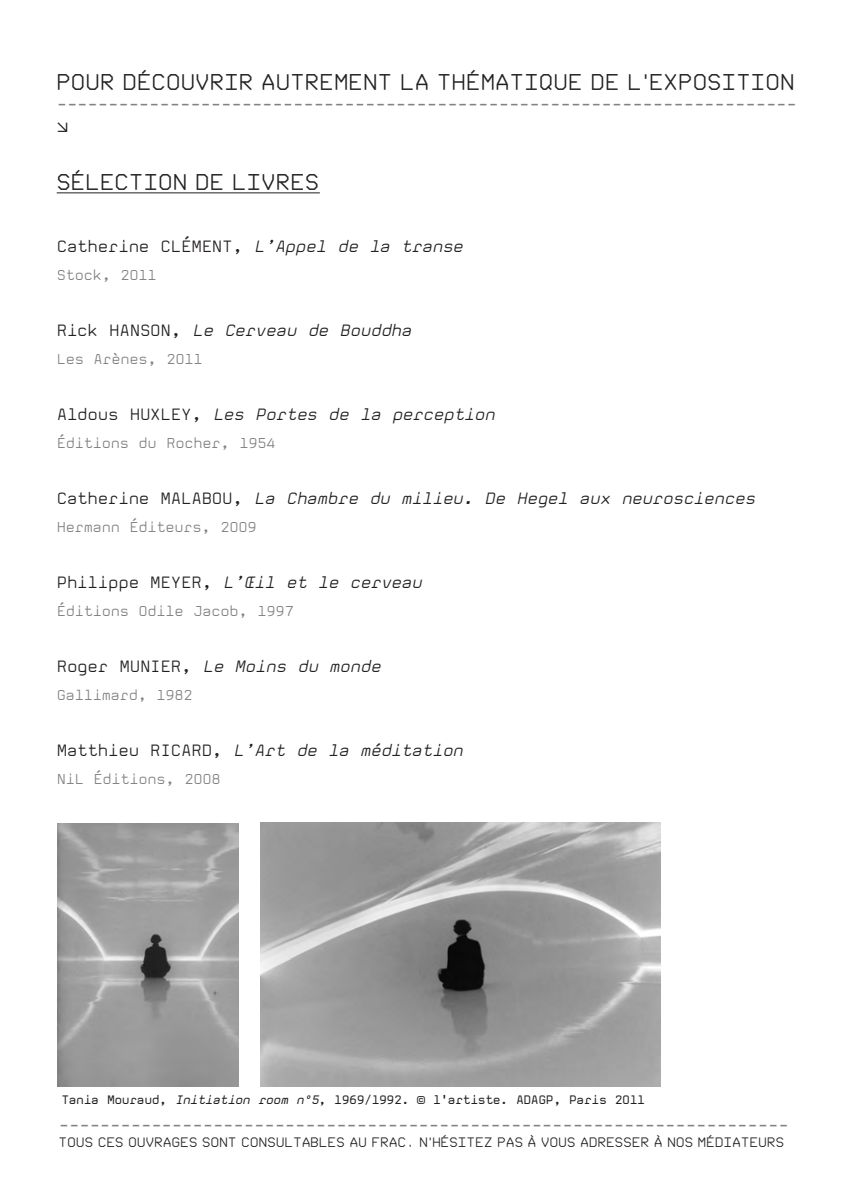
<style>
.page{position:relative;width:851px;height:1191px;background:#fff}
.page>*{position:absolute;margin:0;border:0;box-sizing:border-box;transform-origin:0 0}
.t1{font:500 20px "FRAC";letter-spacing:-.02em;color:#231f20}
.t2{font:italic 300 16px "Mono";letter-spacing:-.02em;color:#231f20}
.t3{font:300 16px "Mono";color:#808285}
.t4{font:300 16px "Mono";letter-spacing:-.02em;color:#231f20}
.t5{font:500 16px "FRAC";color:#231f20}
.t6{font:300 14px "Mono";letter-spacing:-.02em;color:#808285}
.t7{font:500 12px "FRAC";letter-spacing:-.03em;color:#231f20}
.t8{font:12px "Mono";letter-spacing:-.04em;color:#231f20}
.s1{font-style:italic}
.s2{font-style:normal}
</style>
<div class="page">
<hr style="left:57px;top:192px;width:263px;height:1px;background:#231f20">
<img style="left:260px;top:823px;width:400px;height:263px">
<img style="left:58px;top:823px;width:180px;height:263px">
<p class="t1" style="left:57px;top:71px;width:740px">POUR DÉCOUVRIR AUTREMENT LA THÉMATIQUE DE L’EXPOSITION</p>
<p class="t3" style="left:57px;top:98px;width:741px">------------------------------------------------------------------------</p>
<p class="t5" style="left:57px;top:117px;width:14px">d</p>
<p class="t1" style="left:57px;top:172px;width:265px">SÉLECTION DE LIVRES</p>
<p class="t4" style="left:57px;top:240px;width:408px">Catherine CLÉMENT, <span class="s1">L’Appel de la transe</span></p>
<p class="t6" style="left:57px;top:270px;width:102px">Stock, 2011</p>
<p class="t2" style="left:57px;top:324px;width:356px"><span class="s2">Rick HANSON,</span> Le Cerveau de Bouddha</p>
<p class="t6" style="left:57px;top:354px;width:147px">Les Arènes, 2011</p>
<p class="t2" style="left:57px;top:408px;width:440px"><span class="s2">Aldous HUXLEY,</span> Les Portes de la perception</p>
<p class="t6" style="left:57px;top:438px;width:220px">Éditions du Rocher, 1954</p>
<p class="t2" style="left:57px;top:492px;width:700px"><span class="s2">Catherine MALABOU,</span> La Chambre du milieu. De Hegel aux neurosciences</p>
<p class="t6" style="left:57px;top:522px;width:201px">Hermann Éditeurs, 2009</p>
<p class="t2" style="left:57px;top:576px;width:367px"><span class="s2">Philippe MEYER,</span> L’Œil et le cerveau</p>
<p class="t6" style="left:57px;top:606px;width:238px">Éditions Odile Jacob, 1997</p>
<p class="t2" style="left:57px;top:660px;width:326px"><span class="s2">Roger MUNIER,</span> Le Moins du monde</p>
<p class="t6" style="left:57px;top:690px;width:138px">Gallimard, 1982</p>
<p class="t2" style="left:57px;top:744px;width:408px"><span class="s2">Matthieu RICARD,</span> L’Art de la méditation</p>
<p class="t6" style="left:57px;top:774px;width:165px">NiL Éditions, 2008</p>
<p class="t8" style="left:61px;top:1095px;width:585px">Tania Mouraud, <span class="s1">Initiation room n°5</span>, 1969/1992. © l'artiste. ADAGP, Paris 2011</p>
<p class="t3" style="left:59px;top:1118px;width:731px">-----------------------------------------------------------------------</p>
<p class="t7" style="left:59px;top:1136px;width:727px">TOUS CES OUVRAGES SONT CONSULTABLES AU FRAC. N’HÉSITEZ PAS À VOUS ADRESSER À NOS MÉDIATEURS</p>
</div>
